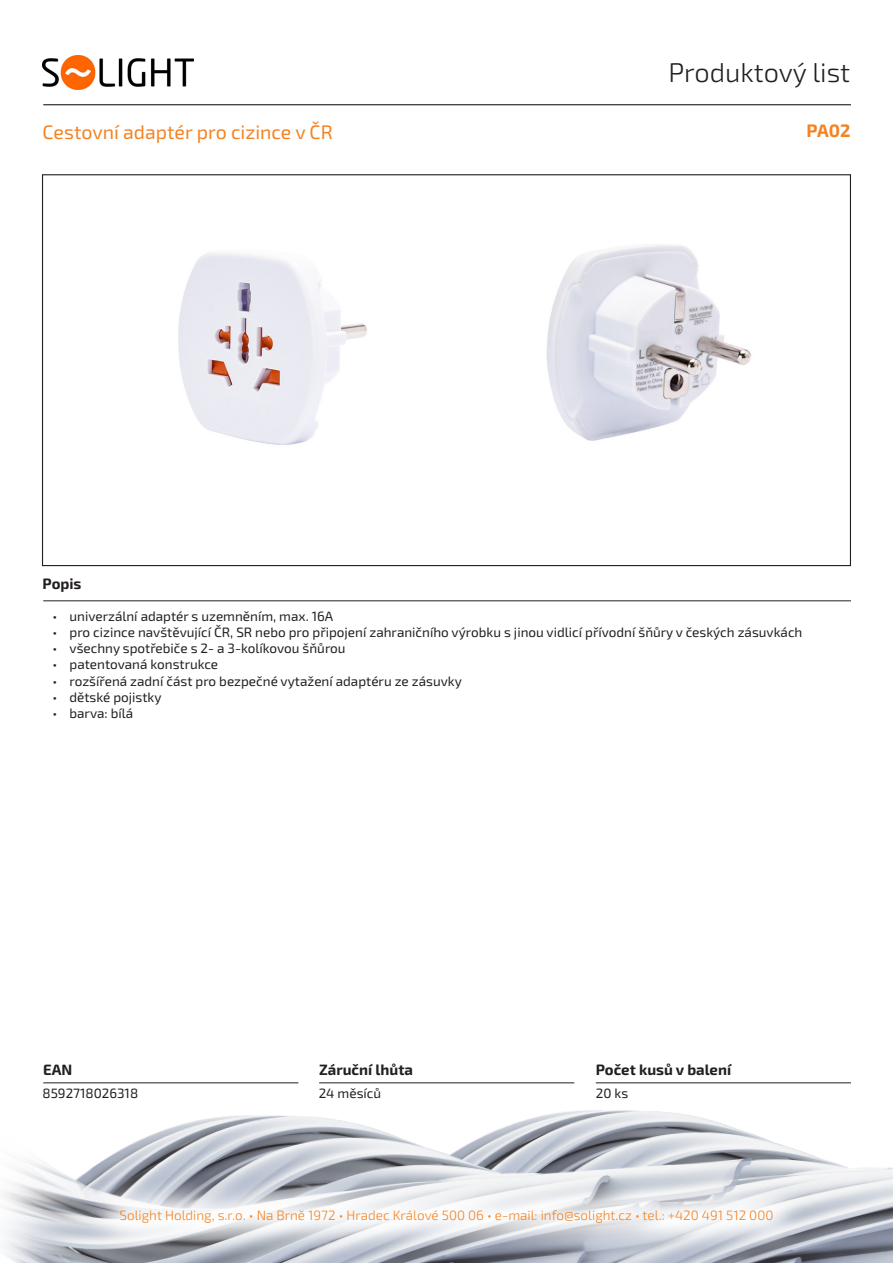
<style>
.page{position:relative;width:893px;height:1263px;background:#fff}
.page>*{position:absolute;margin:0;border:0;box-sizing:border-box;transform-origin:0 0}
.t1{font:300 27px "Exo 2.0";color:#231f20}
.t2{font:19.5px "Exo 2.0";color:#f58220}
.Kód_produktu{font:700 18px "Exo 2.0";color:#f58220}
.t3{font:700 15px "Exo 2.0";color:#231f20}
.t4{font:13.5px "Exo 2.0";color:#231f20}
.t5{font:300 13.5px "Exo 2.0";color:#f58220}
</style>
<div class="page">
<img style="left:3px;top:1082px;width:890px;height:181px">
<hr style="left:43px;top:104px;width:808px;height:1px;background:#231f20">
<hr style="left:43px;top:600px;width:808px;height:1px;background:#231f20">
<hr style="left:596px;top:1082px;width:255px;height:1px;background:#231f20">
<hr style="left:319px;top:1082px;width:255px;height:1px;background:#231f20">
<hr style="left:43px;top:1082px;width:255px;height:1px;background:#231f20">
<svg style="left:85px;top:1174px;width:723px;height:84px"></svg>
<img style="left:43px;top:55px;width:150px;height:34px">
<img style="left:178px;top:253px;width:189px;height:192px">
<img style="left:546px;top:245px;width:205px;height:196px">
<h1 class="t1" style="left:668px;top:57px;width:183px">Produktový list</h1>
<p class="t2" style="left:43px;top:120px;width:292px">Cestovní adaptér pro cizince v ČR</p>
<p class="Kód_produktu" style="left:807px;top:120px;width:45px">PA02</p>
<p class="t3" style="left:43px;top:575px;width:40px">Popis</p>
<p class="t4" style="left:53px;top:608px;width:282px">• univerzální adaptér s uzemněním, max. 16A</p>
<p class="t4" style="left:53px;top:624px;width:751px">• pro cizince navštěvující ČR, SR nebo pro připojení zahraničního výrobku s jinou vidlicí přívodní šňůry v českých zásuvkách</p>
<p class="t4" style="left:53px;top:640px;width:295px">• všechny spotřebiče s 2- a 3-kolíkovou šňůrou</p>
<p class="t4" style="left:53px;top:657px;width:167px">• patentovaná konstrukce</p>
<p class="t4" style="left:53px;top:673px;width:411px">• rozšířená zadní část pro bezpečné vytažení adaptéru ze zásuvky</p>
<p class="t4" style="left:53px;top:689px;width:111px">• dětské pojistky</p>
<p class="t4" style="left:53px;top:705px;width:82px">• barva: bílá</p>
<p class="t3" style="left:43px;top:1060px;width:31px">EAN</p>
<p class="t3" style="left:319px;top:1060px;width:95px">Záruční lhůta</p>
<p class="t3" style="left:596px;top:1060px;width:137px">Počet kusů v balení</p>
<p class="t4" style="left:43px;top:1085px;width:97px">8592718026318</p>
<p class="t4" style="left:319px;top:1085px;width:64px">24 měsíců</p>
<p class="t4" style="left:596px;top:1085px;width:34px">20 ks</p>
<p class="t5" style="left:120px;top:1208px;width:655px">Solight Holding, s.r.o. • Na Brně 1972 • Hradec Králové 500 06 • e-mail: info@solight.cz • tel.: +420 491 512 000</p>
</div>
